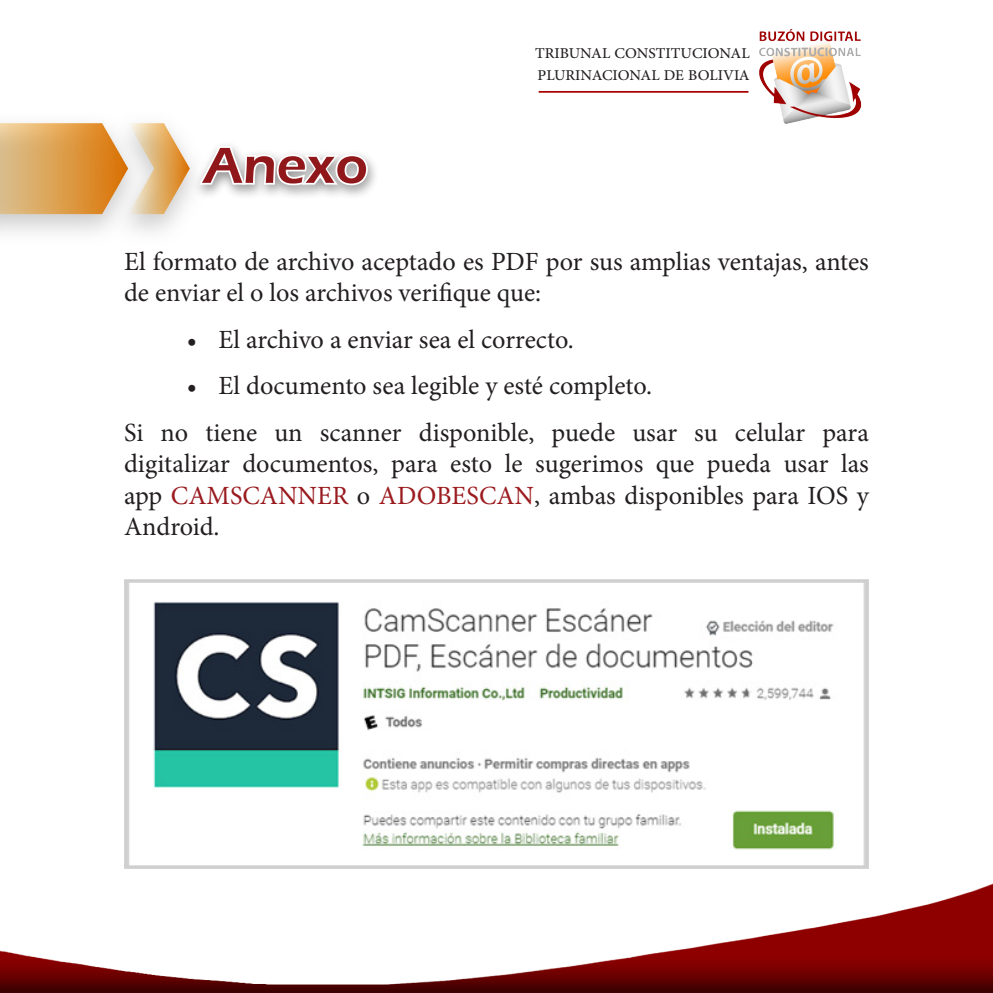
<style>
.page{position:relative;width:993px;height:993px;background:#fff}
.page>*{position:absolute;margin:0;border:0;box-sizing:border-box;transform-origin:0 0}
.t1{font:600 52.5px "Eras ITC";color:#90181b}
.t2{font:26.25px/31.5px "Minion Pro";color:#231f20}
.t3{font:21px/22.8px "Adobe Arabic";color:#231f20}
.s1{color:#991a1e}
.s2{color:#9b1b1e}
</style>
<div class="page">
<img style="left:748px;top:29px;width:114px;height:95px">
<hr style="left:538px;top:91px;width:210px;height:2px;background:#a80000">
<img style="left:0;top:884px;width:992px;height:108px">
<img style="left:0;top:122px;width:192px;height:111px">
<div style="left:192px;top:141px;width:188px;height:59px;background:#231f20;opacity:.5"></div>
<svg style="left:196px;top:141px;width:174px;height:46px"></svg>
<img style="left:129px;top:584px;width:705px;height:279px">
<div style="left:124px;top:579px;width:744px;height:289px;border:4px solid #cfcfcf"></div>
<p class="t1" style="left:203px;top:136px;width:166px">Anexo</p>
<p class="t3" style="left:535px;top:39px;width:216px">TRIBUNAL CONSTITUCIONAL<br>PLURINACIONAL DE BOLIVIA</p>
<p class="t2" style="left:124px;top:246px;width:746px">El formato de archivo aceptado es PDF por sus amplias ventajas, antes de enviar el o los archivos verifique que:</p>
<p class="t2" style="left:187px;top:323px;width:388px">• El archivo a enviar sea el correcto.</p>
<p class="t2" style="left:187px;top:370px;width:466px">• El documento sea legible y esté completo.</p>
<p class="t2" style="left:124px;top:416px;width:746px;text-align:justify">Si no tiene un scanner disponible, puede usar su celular para digitalizar documentos, para esto le sugerimos que pueda usar las app <span class="s1">CAMSCANNER</span> o <span class="s2">ADOBESCAN</span>, ambas disponibles para IOS y Android.</p>
</div>
